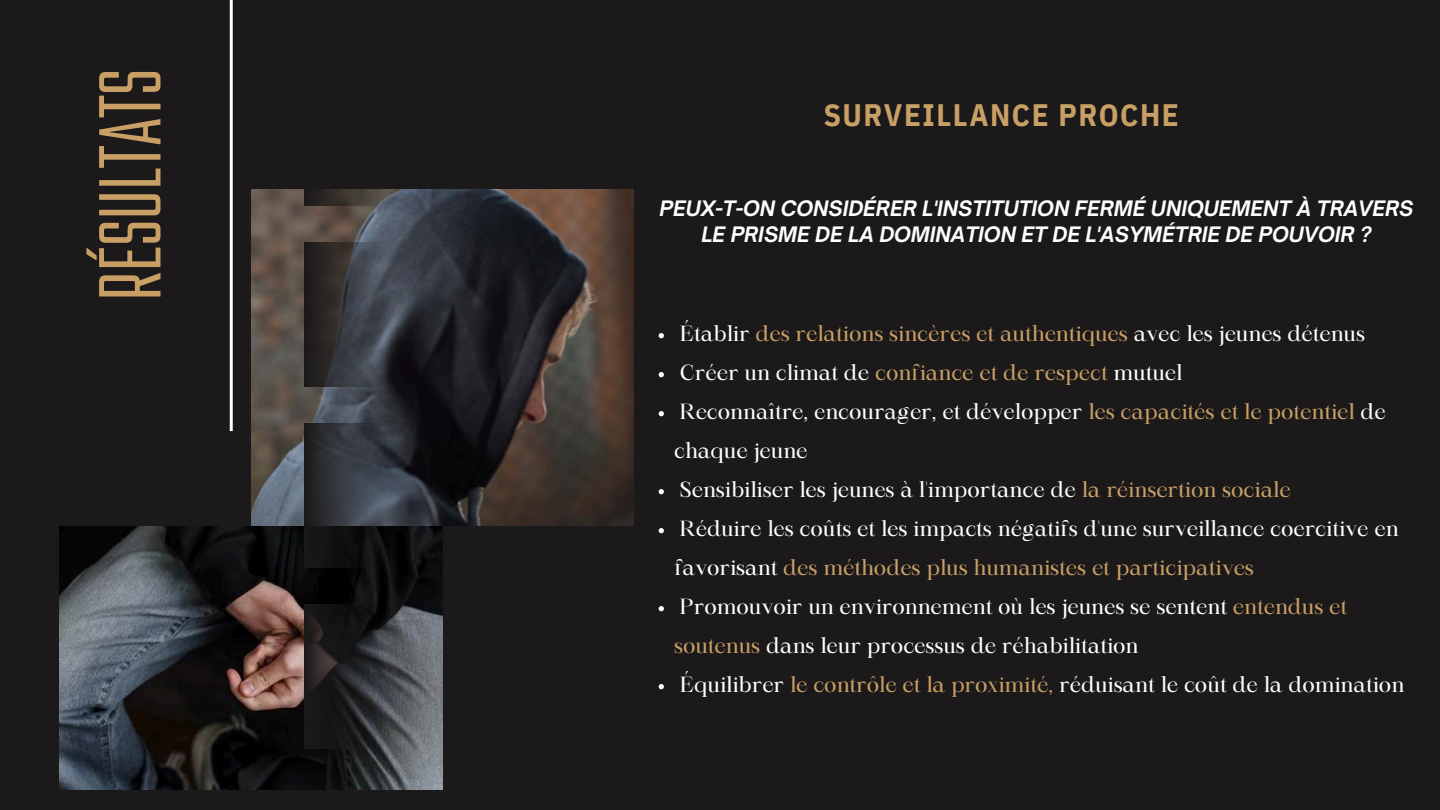
<style>
.page{position:relative;width:1440px;height:810px;background:#1b1919}
.page>*{position:absolute;margin:0;border:0;box-sizing:border-box;transform-origin:0 0}
.t1{font:80px "Kief Tek Regular Tall";color:#c89f65}
.t2{font:700 31px "IBM Plex Sans Cond";letter-spacing:.05em;color:#c89f65}
.t3{font:21px/39px "Maharlika";color:#fff}
.t4{font:21px "Maharlika";color:#c89f65}
.t5{font:italic 700 20.4px/26.2px "Open Sauce One";color:#fff;text-align:center}
.s1{color:#fff}
.s2{color:#c89f65}
</style>
<div class="page">
<img style="left:252px;top:190px;width:382px;height:336px">
<img style="left:59px;top:526px;width:384px;height:263px">
<svg style="left:305px;top:243px;width:79px;height:144px"></svg>
<svg style="left:305px;top:189px;width:79px;height:16px"></svg>
<svg style="left:305px;top:424px;width:79px;height:143px"></svg>
<svg style="left:305px;top:604px;width:79px;height:144px"></svg>
<hr style="left:230px;top:0;width:3px;height:431px;background:#fff">
<svg style="left:659px;top:333px;width:5px;height:5px"></svg>
<svg style="left:659px;top:372px;width:5px;height:5px"></svg>
<svg style="left:659px;top:411px;width:5px;height:5px"></svg>
<svg style="left:659px;top:489px;width:5px;height:5px"></svg>
<svg style="left:659px;top:528px;width:5px;height:5px"></svg>
<svg style="left:659px;top:606px;width:5px;height:5px"></svg>
<svg style="left:659px;top:684px;width:5px;height:5px"></svg>
<h1 class="t1" style="left:100px;top:301px;width:234px;rotate:-90deg">RÉSULTATS</h1>
<p class="t2" style="left:824px;top:94px;width:357px">SURVEILLANCE PROCHE</p>
<p class="t5" style="left:660px;top:195px;width:755px">PEUX-T-ON CONSIDÉRER L'INSTITUTION FERMÉ UNIQUEMENT À TRAVERS<br>LE PRISME DE LA DOMINATION ET DE L'ASYMÉTRIE DE POUVOIR ?</p>
<p class="t4" style="left:680px;top:325px;width:687px"><span class="s1">Établir</span> des relations sincères et authentiques <span class="s1">avec les jeunes détenus</span></p>
<p class="t3" style="left:680px;top:355px;width:504px">Créer un climat de <span class="s2">confiance et de respect</span> mutuel</p>
<p class="t3" style="left:674px;top:394px;width:713px">Reconnaître, encourager, et développer <span class="s2">les capacités et le potentiel</span> de chaque jeune</p>
<h2 class="t3" style="left:680px;top:472px;width:612px">Sensibiliser les jeunes à l'importance de <span class="s2">la réinsertion sociale</span></h2>
<h3 class="t3" style="left:674px;top:511px;width:726px">Réduire les coûts et les impacts négatifs d'une surveillance coercitive en favorisant <span class="s2">des méthodes plus humanistes et participatives</span></h3>
<p class="t3" style="left:674px;top:589px;width:675px">Promouvoir un environnement où les jeunes se sentent <span class="s2">entendus et soutenus</span> dans leur processus de réhabilitation</p>
<p class="t3" style="left:680px;top:667px;width:726px">Équilibrer <span class="s2">le contrôle et la proximité,</span> réduisant le coût de la domination</p>
</div>
